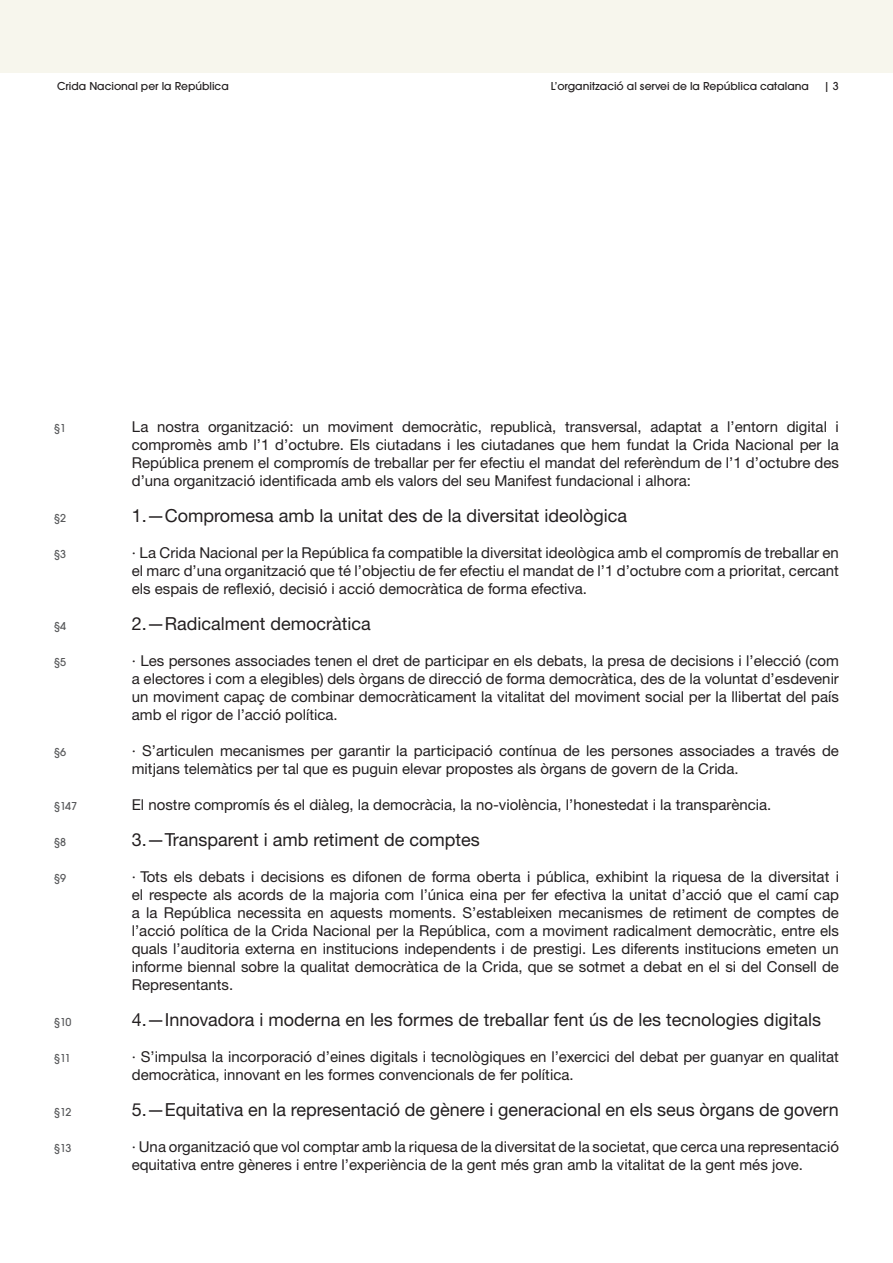
<style>
.page{position:relative;width:893px;height:1263px;background:#fff}
.page>*{position:absolute;margin:0;border:0;box-sizing:border-box;transform-origin:0 0}
.t1{font:18px "Helvetica Neue CE";color:#231f20}
.t2{font:15px/18px "Helvetica Neue CE";color:#231f20;text-align:justify}
.t3{font:500 12px "Avant Gard EF";color:#231f20}
.t4{font:500 12px "Avant Gard EF";letter-spacing:-.05em;color:#57585a}
</style>
<div class="page">
<div style="left:0;top:0;width:893px;height:72px;background:#f7f6ed"></div>
<p class="t3" style="left:57px;top:79px;width:173px">Crida Nacional per la República</p>
<p class="t3" style="left:551px;top:79px;width:260px">L’organització al servei de la República catalana</p>
<p class="t3" style="left:824px;top:79px;width:16px">| 3</p>
<p class="t4" style="left:54px;top:421px;width:13px">§1</p>
<p class="t4" style="left:54px;top:511px;width:13px">§2</p>
<p class="t4" style="left:54px;top:547px;width:13px">§3</p>
<p class="t4" style="left:54px;top:619px;width:13px">§4</p>
<p class="t4" style="left:54px;top:655px;width:13px">§5</p>
<p class="t4" style="left:54px;top:745px;width:13px">§6</p>
<p class="t4" style="left:54px;top:799px;width:25px">§147</p>
<p class="t4" style="left:54px;top:835px;width:13px">§8</p>
<p class="t4" style="left:54px;top:871px;width:13px">§9</p>
<p class="t4" style="left:54px;top:1015px;width:19px">§10</p>
<p class="t4" style="left:54px;top:1051px;width:18px">§11</p>
<p class="t4" style="left:54px;top:1105px;width:19px">§12</p>
<p class="t4" style="left:54px;top:1141px;width:19px">§13</p>
<p class="t2" style="left:132px;top:418px;width:709px">La nostra organització: un moviment democràtic, republicà, transversal, adaptat a l’entorn digital i compromès amb l’1 d’octubre. Els ciutadans i les ciutadanes que hem fundat la Crida Nacional per la República prenem el compromís de treballar per fer efectiu el mandat del referèndum de l’1 d’octubre des d’una organització identificada amb els valors del seu Manifest fundacional i alhora:</p>
<p class="t1" style="left:132px;top:505px;width:497px">1.—Compromesa amb la unitat des de la diversitat ideològica</p>
<p class="t2" style="left:132px;top:544px;width:709px">· La Crida Nacional per la República fa compatible la diversitat ideològica amb el compromís de treballar en el marc d’una organització que té l’objectiu de fer efectiu el mandat de l’1 d’octubre com a prioritat, cercant els espais de reflexió, decisió i acció democràtica de forma efectiva.</p>
<p class="t1" style="left:132px;top:613px;width:241px">2.—Radicalment democràtica</p>
<p class="t2" style="left:132px;top:652px;width:709px">· Les persones associades tenen el dret de participar en els debats, la presa de decisions i l’elecció (com a electores i com a elegibles) dels òrgans de direcció de forma democràtica, des de la voluntat d’esdevenir un moviment capaç de combinar democràticament la vitalitat del moviment social per la llibertat del país amb el rigor de l’acció política.</p>
<p class="t2" style="left:132px;top:742px;width:709px">· S’articulen mecanismes per garantir la participació contínua de les persones associades a través de mitjans telemàtics per tal que es puguin elevar propostes als òrgans de govern de la Crida.</p>
<p class="t2" style="left:132px;top:796px;width:641px">El nostre compromís és el diàleg, la democràcia, la no-violència, l’honestedat i la transparència.</p>
<p class="t1" style="left:132px;top:829px;width:350px">3.—Transparent i amb retiment de comptes</p>
<p class="t2" style="left:132px;top:868px;width:709px">· Tots els debats i decisions es difonen de forma oberta i pública, exhibint la riquesa de la diversitat i el respecte als acords de la majoria com l’única eina per fer efectiva la unitat d’acció que el camí cap a la República necessita en aquests moments. S’estableixen mecanismes de retiment de comptes de l’acció política de la Crida Nacional per la República, com a moviment radicalment democràtic, entre els quals l’auditoria externa en institucions independents i de prestigi. Les diferents institucions emeten un informe biennal sobre la qualitat democràtica de la Crida, que se sotmet a debat en el si del Consell de Representants.</p>
<p class="t1" style="left:132px;top:1009px;width:691px">4.—Innovadora i moderna en les formes de treballar fent ús de les tecnologies digitals</p>
<p class="t2" style="left:132px;top:1048px;width:709px">· S’impulsa la incorporació d’eines digitals i tecnològiques en l’exercici del debat per guanyar en qualitat democràtica, innovant en les formes convencionals de fer política.</p>
<p class="t1" style="left:132px;top:1099px;width:709px">5.—Equitativa en la representació de gènere i generacional en els seus òrgans de govern</p>
<p class="t2" style="left:132px;top:1138px;width:709px">· Una organització que vol comptar amb la riquesa de la diversitat de la societat, que cerca una representació equitativa entre gèneres i entre l’experiència de la gent més gran amb la vitalitat de la gent més jove.</p>
</div>
